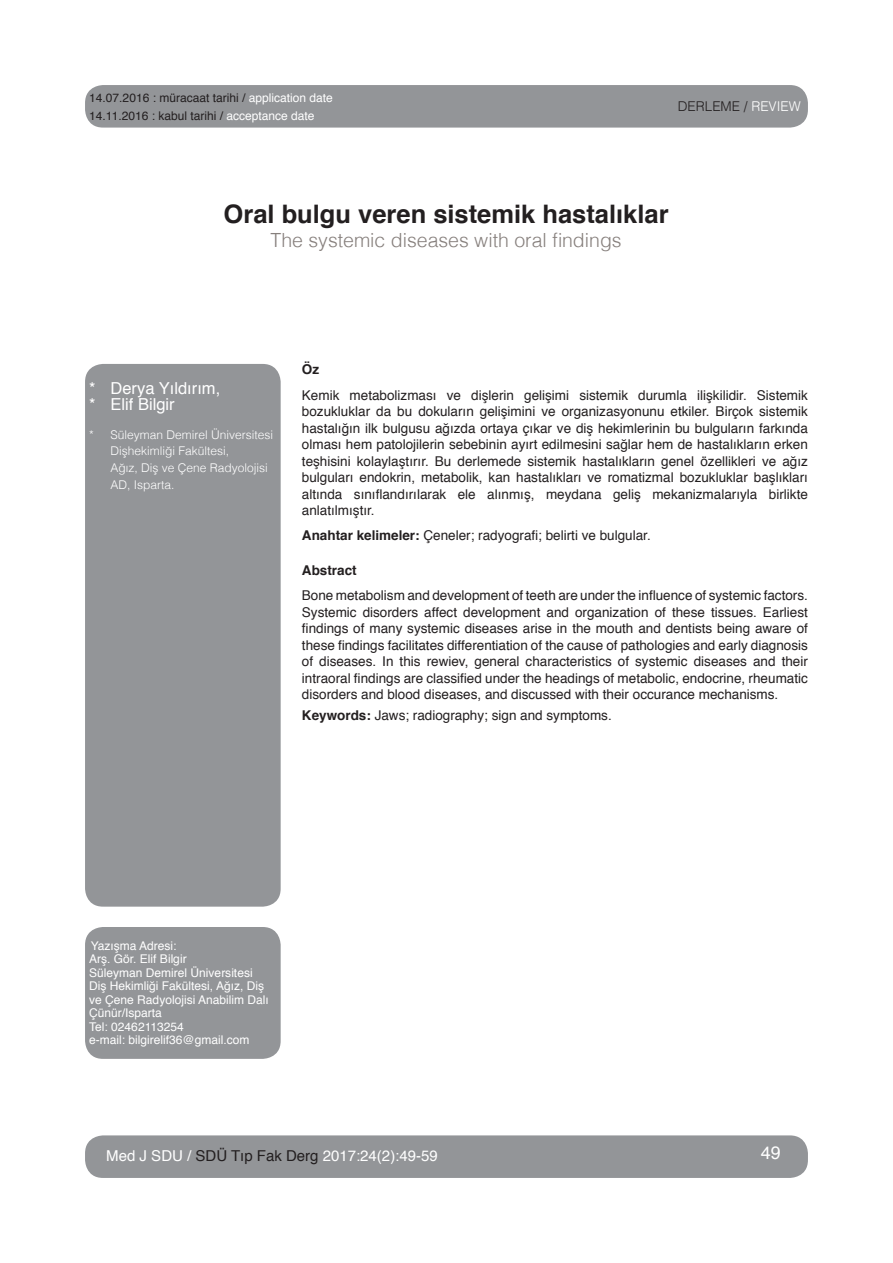
<style>
.page{position:relative;width:893px;height:1263px;background:#fff}
.page>*{position:absolute;margin:0;border:0;box-sizing:border-box;transform-origin:0 0}
.baslık_turk{font:700 25.5px "Helvetica";color:#231f20}
.baslık_ing{font:300 19.5px "Helvetica";color:#867f7c}
.t1{font:18px "Helvetica";color:#fff}
.adres_bandı_isim{font:16.5px "Helvetica";color:#fff}
.alt_sol_band{font:15px "Helvetica";color:#fff}
.özet{font:13.5px/16.5px "Helvetica";color:#231f20;text-align:justify}
.anahtar_kelime{font:13.5px "Helvetica";color:#231f20}
.makale_türü{font:300 13.5px "Helvetica";color:#231f20}
.öz_başlık{font:700 13.5px "Helvetica";color:#231f20}
.t2{font:12px/13.5px "Helvetica";color:#fff}
.adres_bandı_adres{font:300 12px/16.5px "Helvetica";color:#fff}
.kabul_tarihi{font:12px "Helvetica";color:#231f20}
.s1{color:#fff}
.s2{font-weight:700}
.s3{color:#231f20}
</style>
<div class="page">
<div style="left:85px;top:364px;width:196px;height:543px;background:#939598;border-radius:18px"></div>
<div style="left:85px;top:927px;width:196px;height:132px;background:#939598;border-radius:18px"></div>
<div style="left:85px;top:85px;width:723px;height:43px;background:#939598;border-radius:18px"></div>
<div style="left:85px;top:1135px;width:723px;height:43px;background:#939598;border-radius:18px"></div>
<p class="kabul_tarihi" style="left:89px;top:88px;width:245px">14.07.2016 : müracaat tarihi / <span class="s1">application date</span></p>
<p class="kabul_tarihi" style="left:89px;top:106px;width:227px">14.11.2016 : kabul tarihi / <span class="s1">acceptance date</span></p>
<p class="makale_türü" style="left:678px;top:95px;width:125px">DERLEME / <span class="s1">REVIEW</span></p>
<p class="baslık_turk" style="left:224px;top:194px;width:447px">Oral bulgu veren sistemik hastalıklar</p>
<p class="baslık_ing" style="left:271px;top:223px;width:353px">The systemic diseases with oral findings</p>
<p class="adres_bandı_isim" style="left:89px;top:375px;width:132px">* Derya Yıldırım,</p>
<p class="adres_bandı_isim" style="left:89px;top:392px;width:87px">* Elif Bilgir</p>
<p class="adres_bandı_adres" style="left:111px;top:426px;width:164px;text-indent:-21px">* Süleyman Demirel Üniversitesi<br>Dişhekimliği Fakültesi,</p>
<p class="adres_bandı_adres" style="left:111px;top:459px;width:159px">Ağız, Diş ve Çene Radyolojisi<br>AD, Isparta.</p>
<p class="öz_başlık" style="left:302px;top:358px;width:19px">Öz</p>
<p class="özet" style="left:302px;top:387px;width:507px">Kemik metabolizması ve dişlerin gelişimi sistemik durumla ilişkilidir. Sistemik bozukluklar da bu dokuların gelişimini ve organizasyonunu etkiler. Birçok sistemik hastalığın ilk bulgusu ağızda ortaya çıkar ve diş hekimlerinin bu bulguların farkında olması hem patolojilerin sebebinin ayırt edilmesini sağlar hem de hastalıkların erken teşhisini kolaylaştırır. Bu derlemede sistemik hastalıkların genel özellikleri ve ağız bulguları endokrin, metabolik, kan hastalıkları ve romatizmal bozukluklar başlıkları altında sınıflandırılarak ele alınmış, meydana geliş mekanizmalarıyla birlikte anlatılmıştır.</p>
<p class="anahtar_kelime" style="left:302px;top:525px;width:350px"><span class="s2">Anahtar kelimeler:</span> Çeneler; radyografi; belirti ve bulgular.</p>
<p class="öz_başlık" style="left:302px;top:559px;width:56px">Abstract</p>
<p class="özet" style="left:302px;top:587px;width:507px">Bone metabolism and development of teeth are under the influence of systemic factors.<br>Systemic disorders affect development and organization of these tissues. Earliest findings of many systemic diseases arise in the mouth and dentists being aware of these findings facilitates differentiation of the cause of pathologies and early diagnosis of diseases. In this rewiev, general characteristics of systemic diseases and their intraoral findings are classified under the headings of metabolic, endocrine, rheumatic disorders and blood diseases, and discussed with their occurance mechanisms.</p>
<p class="anahtar_kelime" style="left:302px;top:705px;width:311px"><span class="s2">Keywords:</span> Jaws; radiography; sign and symptoms.</p>
<p class="t2" style="left:91px;top:939px;width:87px">Yazışma Adresi:</p>
<p class="t2" style="left:89px;top:952px;width:99px">Arş. Gör. Elif Bilgir</p>
<p class="t2" style="left:89px;top:966px;width:181px">Süleyman Demirel Üniversitesi<br>Diş Hekimliği Fakültesi, Ağız, Diş ve Çene Radyolojisi Anabilim Dalı<br>Çünür/Isparta</p>
<p class="t2" style="left:89px;top:1020px;width:96px">Tel: 02462113254</p>
<p class="t2" style="left:89px;top:1033px;width:162px">e-mail: bilgirelif36@gmail.com</p>
<p class="alt_sol_band" style="left:106px;top:1144px;width:333px">Med J SDU / <span class="s3">SDÜ Tıp Fak Derg</span> 2017:24(2):49-59</p>
<p class="t1" style="left:761px;top:1139px;width:22px">49</p>
</div>
